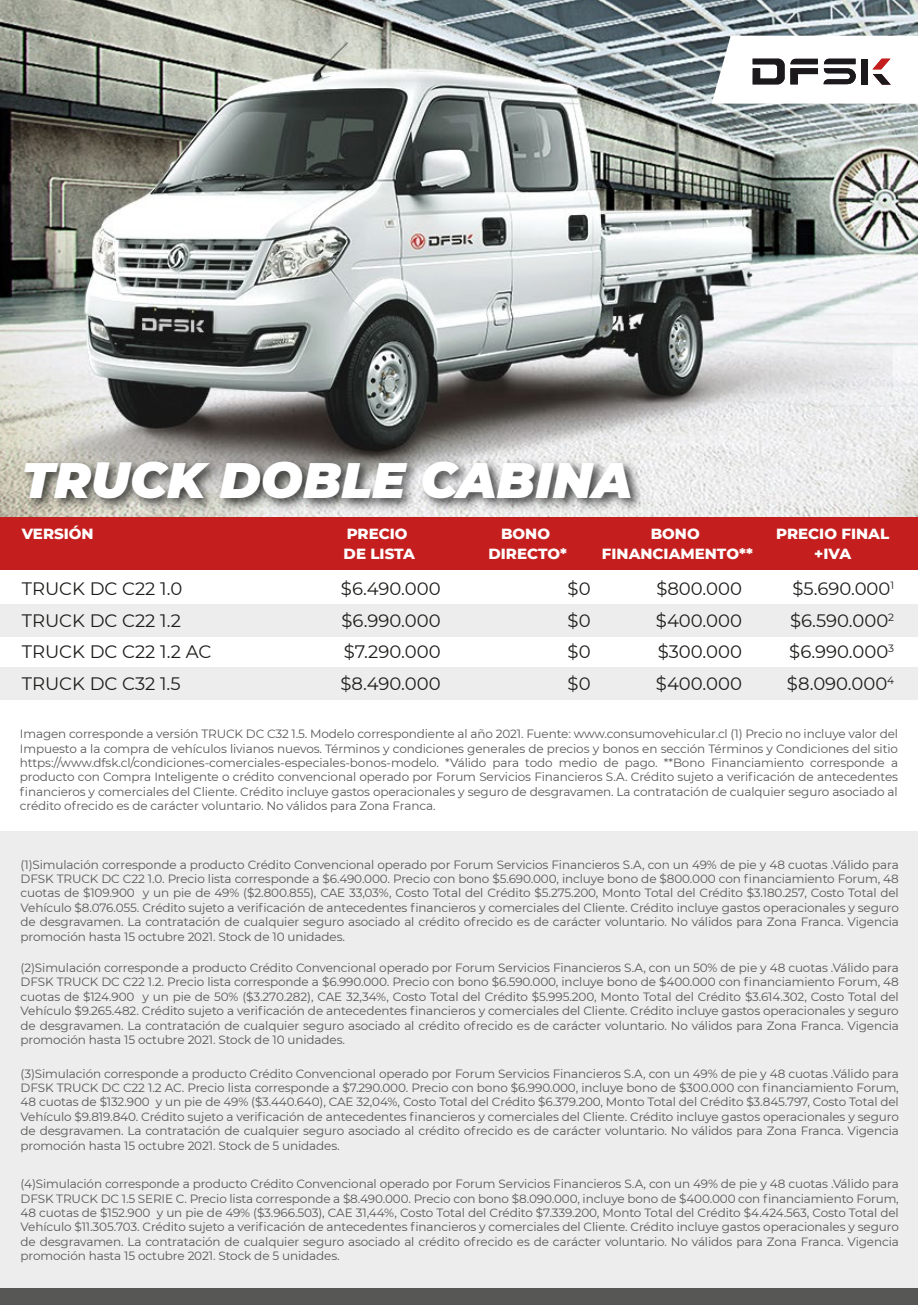
<style>
.page{position:relative;width:918px;height:1305px;background:#fff}
.page>*{position:absolute;margin:0;border:0;box-sizing:border-box;transform-origin:0 0}
.t1{font:italic 900 49.65px "Montserrat";color:#fff}
.t2{font:18px "Montserrat";color:#1d1d1b}
.t3{font:800 15px "Montserrat";color:#fff}
.t4{font:12px/14.4px "Montserrat";letter-spacing:-.01em;color:#575756;text-align:justify}
</style>
<div class="page">
<div style="left:1px;top:832px;width:917px;height:465px;background:#ededed"></div>
<img style="left:0;top:0;width:918px;height:517px">
<div style="left:0;top:604px;width:918px;height:32px;background:#ededed"></div>
<div style="left:0;top:667px;width:918px;height:33px;background:#ededed"></div>
<div style="left:0;top:517px;width:918px;height:53px;background:#c41f1e"></div>
<div style="left:1px;top:1288px;width:917px;height:17px;background:#575756"></div>
<img style="left:13px;top:447px;width:637px;height:70px">
<svg style="left:712px;top:36px;width:206px;height:68px"></svg>
<h1 class="t1" style="left:22px;top:442px;width:612px">TRUCK DOBLE CABINA</h1>
<p class="t3" style="left:22px;top:523px;width:74px">VERSIÓN</p>
<p class="t3" style="left:347px;top:523px;width:62px">PRECIO</p>
<p class="t3" style="left:501px;top:523px;width:51px">BONO</p>
<p class="t3" style="left:651px;top:523px;width:51px">BONO</p>
<p class="t3" style="left:776px;top:523px;width:115px">PRECIO FINAL</p>
<p class="t3" style="left:344px;top:542px;width:73px">DE LISTA</p>
<p class="t3" style="left:489px;top:542px;width:80px">DIRECTO*</p>
<p class="t3" style="left:602px;top:542px;width:153px">FINANCIAMENTO**</p>
<p class="t3" style="left:814px;top:542px;width:38px">+IVA</p>
<h2 class="t2" style="left:22px;top:576px;width:162px">TRUCK DC C22 1.0</h2>
<h2 class="t2" style="left:341px;top:576px;width:101px">$6.490.000</h2>
<h2 class="t2" style="left:568px;top:576px;width:24px">$0</h2>
<h2 class="t2" style="left:656px;top:576px;width:87px">$800.000</h2>
<h2 class="t2" style="left:793px;top:576px;width:103px">$5.690.000<sup>1</sup></h2>
<h2 class="t2" style="left:22px;top:608px;width:161px">TRUCK DC C22 1.2</h2>
<h2 class="t2" style="left:342px;top:608px;width:101px">$6.990.000</h2>
<h2 class="t2" style="left:568px;top:608px;width:24px">$0</h2>
<h2 class="t2" style="left:656px;top:608px;width:88px">$400.000</h2>
<h2 class="t2" style="left:790px;top:608px;width:106px">$6.590.000<sup>2</sup></h2>
<h2 class="t2" style="left:22px;top:639px;width:191px">TRUCK DC C22 1.2 AC</h2>
<h2 class="t2" style="left:344px;top:639px;width:98px">$7.290.000</h2>
<h2 class="t2" style="left:568px;top:639px;width:24px">$0</h2>
<h2 class="t2" style="left:658px;top:639px;width:86px">$300.000</h2>
<h2 class="t2" style="left:789px;top:639px;width:106px">$6.990.000<sup>3</sup></h2>
<h2 class="t2" style="left:22px;top:671px;width:160px">TRUCK DC C32 1.5</h2>
<h2 class="t2" style="left:340px;top:671px;width:102px">$8.490.000</h2>
<h2 class="t2" style="left:568px;top:671px;width:24px">$0</h2>
<h2 class="t2" style="left:656px;top:671px;width:88px">$400.000</h2>
<h2 class="t2" style="left:787px;top:671px;width:109px">$8.090.000<sup>4</sup></h2>
<p class="t4" style="left:20px;top:726px;width:880px">Imagen corresponde a versión TRUCK DC C32 1.5. Modelo correspondiente al año 2021. Fuente: www.consumovehicular.cl (1) Precio no incluye valor del Impuesto a la compra de vehículos livianos nuevos. Términos y condiciones generales de precios y bonos en sección Términos y Condiciones del sitio https://www.dfsk.cl/condiciones-comerciales-especiales-bonos-modelo. *Válido para todo medio de pago. **Bono Financiamiento corresponde a producto con Compra Inteligente o crédito convencional operado por Forum Servicios Financieros S.A. Crédito sujeto a verificación de antecedentes financieros y comerciales del Cliente. Crédito incluye gastos operacionales y seguro de desgravamen. La contratación de cualquier seguro asociado al crédito ofrecido es de carácter voluntario. No válidos para Zona Franca.</p>
<p class="t4" style="left:21px;top:856px;width:880px">(1)Simulación corresponde a producto Crédito Convencional operado por Forum Servicios Financieros S.A, con un 49% de pie y 48 cuotas .Válido para DFSK TRUCK DC C22 1.0. Precio lista corresponde a $6.490.000. Precio con bono $5.690.000, incluye bono de $800.000 con financiamiento Forum, 48 cuotas de $109.900 y un pie de 49% ($2.800.855), CAE 33,03%, Costo Total del Crédito $5.275.200, Monto Total del Crédito $3.180.257, Costo Total del Vehículo $8.076.055. Crédito sujeto a verificación de antecedentes financieros y comerciales del Cliente. Crédito incluye gastos operacionales y seguro de desgravamen. La contratación de cualquier seguro asociado al crédito ofrecido es de carácter voluntario. No válidos para Zona Franca. Vigencia promoción hasta 15 octubre 2021. Stock de 10 unidades.</p>
<p class="t4" style="left:21px;top:960px;width:880px">(2)Simulación corresponde a producto Crédito Convencional operado por Forum Servicios Financieros S.A, con un 50% de pie y 48 cuotas .Válido para DFSK TRUCK DC C22 1.2. Precio lista corresponde a $6.990.000. Precio con bono $6.590.000, incluye bono de $400.000 con financiamiento Forum, 48 cuotas de $124.900 y un pie de 50% ($3.270.282), CAE 32,34%, Costo Total del Crédito $5.995.200, Monto Total del Crédito $3.614.302, Costo Total del Vehículo $9.265.482. Crédito sujeto a verificación de antecedentes financieros y comerciales del Cliente. Crédito incluye gastos operacionales y seguro de desgravamen. La contratación de cualquier seguro asociado al crédito ofrecido es de carácter voluntario. No válidos para Zona Franca. Vigencia promoción hasta 15 octubre 2021. Stock de 10 unidades.</p>
<p class="t4" style="left:21px;top:1065px;width:880px">(3)Simulación corresponde a producto Crédito Convencional operado por Forum Servicios Financieros S.A, con un 49% de pie y 48 cuotas .Válido para DFSK TRUCK DC C22 1.2 AC. Precio lista corresponde a $7.290.000. Precio con bono $6.990.000, incluye bono de $300.000 con financiamiento Forum, 48 cuotas de $132.900 y un pie de 49% ($3.440.640), CAE 32,04%, Costo Total del Crédito $6.379.200, Monto Total del Crédito $3.845.797, Costo Total del Vehículo $9.819.840. Crédito sujeto a verificación de antecedentes financieros y comerciales del Cliente. Crédito incluye gastos operacionales y seguro de desgravamen. La contratación de cualquier seguro asociado al crédito ofrecido es de carácter voluntario. No válidos para Zona Franca. Vigencia promoción hasta 15 octubre 2021. Stock de 5 unidades.</p>
<p class="t4" style="left:21px;top:1176px;width:880px">(4)Simulación corresponde a producto Crédito Convencional operado por Forum Servicios Financieros S.A, con un 49% de pie y 48 cuotas .Válido para DFSK TRUCK DC 1.5 SERIE C. Precio lista corresponde a $8.490.000. Precio con bono $8.090.000, incluye bono de $400.000 con financiamiento Forum, 48 cuotas de $152.900 y un pie de 49% ($3.966.503), CAE 31,44%, Costo Total del Crédito $7.339.200, Monto Total del Crédito $4.424.563, Costo Total del Vehículo $11.305.703. Crédito sujeto a verificación de antecedentes financieros y comerciales del Cliente. Crédito incluye gastos operacionales y seguro de desgravamen. La contratación de cualquier seguro asociado al crédito ofrecido es de carácter voluntario. No válidos para Zona Franca. Vigencia promoción hasta 15 octubre 2021. Stock de 5 unidades.</p>
</div>
